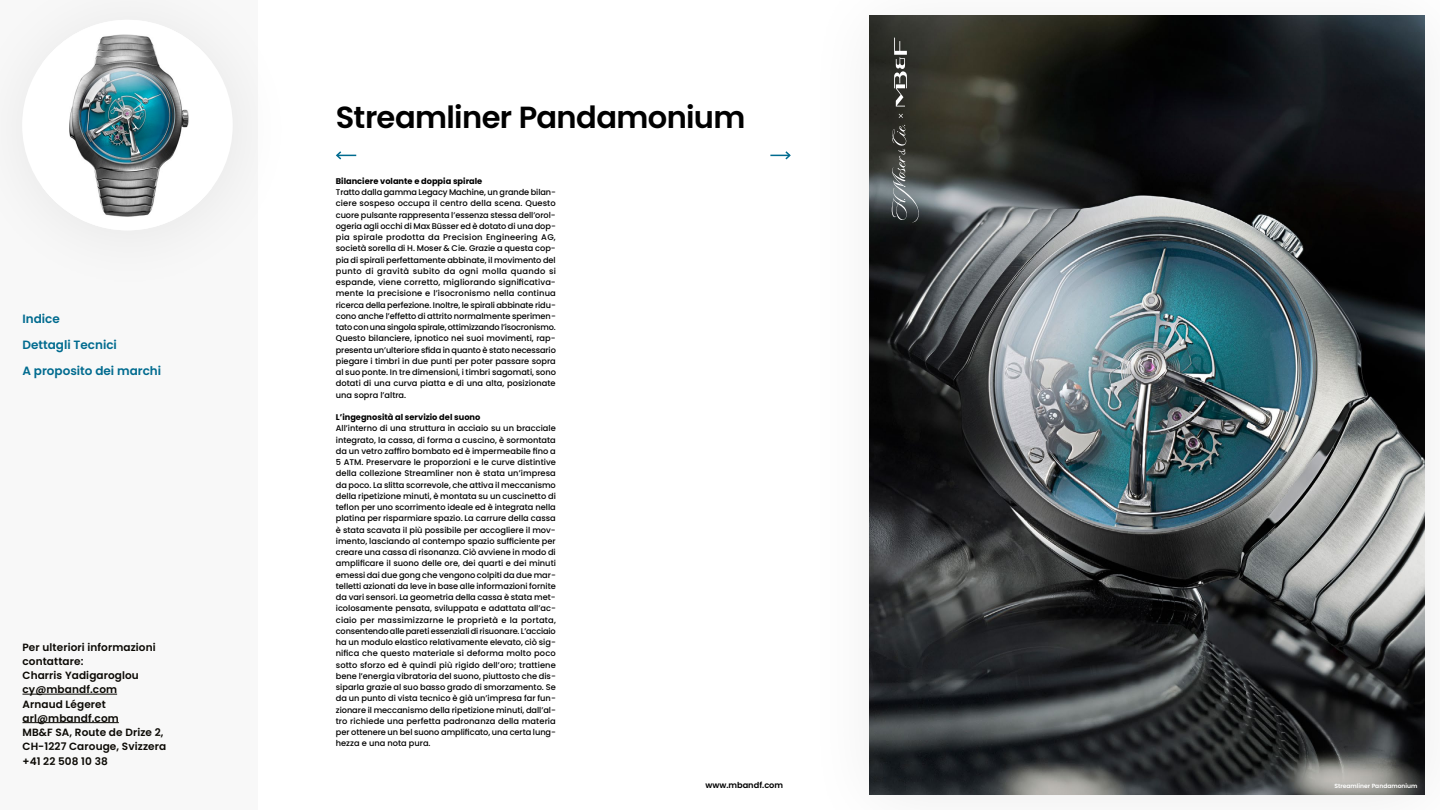
<style>
.page{position:relative;width:1440px;height:810px;background:#fff}
.page>*{position:absolute;margin:0;border:0;box-sizing:border-box;transform-origin:0 0}
.t1{font:600 30.53px "Poppins";letter-spacing:-.02em;color:#000}
.t2{font:600 12px/26.2px "Poppins";color:#006b8f}
.t3{font:600 10.5px/14.2px "Poppins";letter-spacing:.01em;color:#0b0904}
.t4{font:500 8.25px/11.2px "Poppins";color:#000;text-align:justify}
.t5{font:700 8.25px "Poppins";color:#000}
.t6{font:600 8.25px "Poppins";color:#000}
.t7{font:300 6px "Poppins";color:#fff}
.t8{font:600 6px "Poppins";color:#fff}
.s1{font-weight:700}
</style>
<div class="page">
<div style="left:0;top:0;width:257px;height:810px;background:#f8f8f8"></div>
<div style="left:0;top:0;width:301px;height:301px;background:#f7f7f7"></div>
<div style="left:22px;top:20px;width:211px;height:210px;background:#fff;border-radius:50%"></div>
<img style="left:69px;top:34px;width:120px;height:183px">
<hr style="left:22px;top:694px;width:95px;height:1px;background:#0b0904">
<hr style="left:22px;top:722px;width:97px;height:1px;background:#0b0904">
<svg style="left:336px;top:151px;width:20px;height:9px"></svg>
<svg style="left:770px;top:151px;width:21px;height:9px"></svg>
<svg style="left:869px;top:15px;width:556px;height:781px;background:#3f4648"></svg>
<h2 class="t2" style="left:22px;top:305px;width:140px">Indice<br>Dettagli Tecnici<br>A proposito dei marchi</h2>
<p class="t3" style="left:22px;top:640px;width:145px">Per ulteriori informazioni contattare:<br>Charris Yadigaroglou cy@mbandf.com<br>Arnaud Légeret arl@mbandf.com<br>MB&amp;F SA, Route de Drize 2,<br>CH-1227 Carouge, Svizzera +41 22 508 10 38</p>
<h1 class="t1" style="left:336px;top:100px;width:411px">Streamliner Pandamonium</h1>
<p class="t5" style="left:336px;top:176px;width:148px">Bilanciere volante e doppia spirale</p>
<p class="t4" style="left:336px;top:187px;width:222px">Tratto dalla gamma Legacy Machine, un grande bilan&shy;ciere sospeso occupa il centro della scena. Questo cuore pulsante rappresenta l’essenza stessa dell’orol&shy;ogeria agli occhi di Max Büsser ed è dotato di una dop&shy;pia spirale prodotta da Precision Engineering AG, società sorella di H. Moser &amp; Cie. Grazie a questa cop&shy;pia di spirali perfettamente abbinate, il movimento del punto di gravità subito da ogni molla quando si espande, viene corretto, migliorando significativa&shy;mente la precisione e l’isocronismo nella continua ricerca della perfezione. Inoltre, le spirali abbinate ridu&shy;cono anche l’effetto di attrito normalmente sperimen&shy;tato con una singola spirale, ottimizzando l’isocronismo.<br>Questo bilanciere, ipnotico nei suoi movimenti, rap&shy;presenta un’ulteriore sfida in quanto è stato necessario piegare i timbri in due punti per poter passare sopra al suo ponte. In tre dimensioni, i timbri sagomati, sono dotati di una curva piatta e di una alta, posizionate una sopra l’altra.</p>
<p class="t5" style="left:336px;top:412px;width:146px">L’ingegnosità al servizio del suono</p>
<p class="t4" style="left:336px;top:423px;width:222px">All’interno di una struttura in acciaio su un bracciale integrato, la cassa, di forma a cuscino, è sormontata da un vetro zaffiro bombato ed è impermeabile fino a 5 ATM. Preservare le proporzioni e le curve distintive della collezione Streamliner non è stata un’impresa da poco. La slitta scorrevole, che attiva il meccanismo della ripetizione minuti, è montata su un cuscinetto di teflon per uno scorrimento ideale ed è integrata nella platina per risparmiare spazio. La carrure della cassa è stata scavata il più possibile per accogliere il mov&shy;imento, lasciando al contempo spazio sufficiente per creare una cassa di risonanza. Ciò avviene in modo di amplificare il suono delle ore, dei quarti e dei minuti emessi dai due gong che vengono colpiti da due mar&shy;telletti azionati da leve in base alle informazioni fornite da vari sensori. La geometria della cassa è stata met&shy;icolosamente pensata, sviluppata e adattata all’ac&shy;ciaio per massimizzarne le proprietà e la portata, consentendo alle pareti essenziali di risuonare. L’acciaio ha un modulo elastico relativamente elevato, ciò sig&shy;nifica che questo materiale si deforma molto poco sotto sforzo ed è quindi più rigido dell’oro; trattiene bene l’energia vibratoria del suono, piuttosto che dis&shy;siparla grazie al suo basso grado di smorzamento. Se da un punto di vista tecnico è già un’impresa far fun&shy;zionare il meccanismo della ripetizione minuti, dall’al&shy;tro richiede una perfetta padronanza della materia per ottenere un bel suono amplificato, una certa lung&shy;hezza e una nota pura.</p>
<p class="t6" style="left:705px;top:780px;width:79px">www.mbandf.com</p>
<p class="t7" style="left:1262px;top:782px;width:157px"><span class="s1">MB&amp;F × Emmanuel Tarpin</span> LM FlyingT ‘Ice’ &amp; ‘Blizzard’</p>
<p class="t8" style="left:1334px;top:782px;width:85px">Streamliner Pandamonium</p>
</div>
